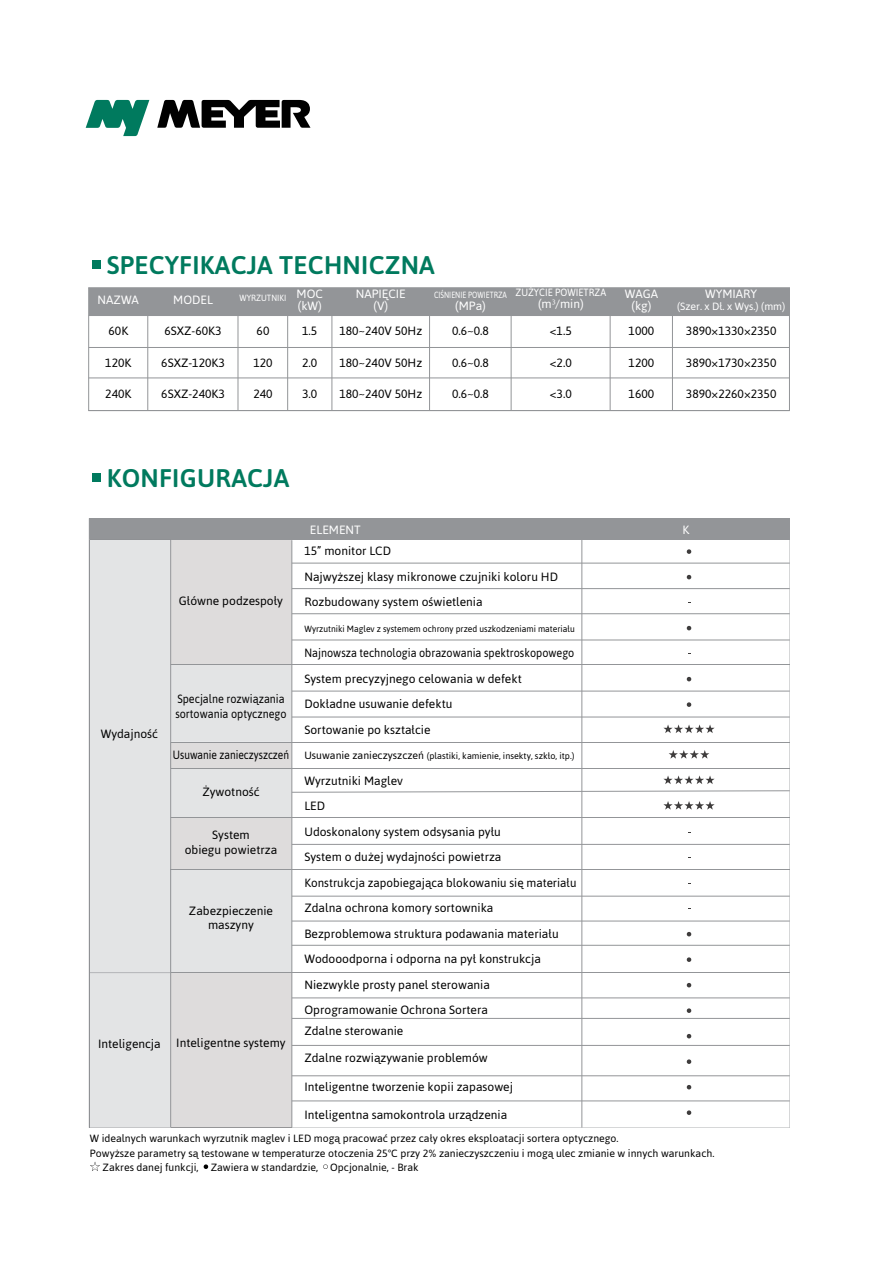
<style>
.page{position:relative;width:893px;height:1263px;background:#fff}
.page>*{position:absolute;margin:0;border:0;box-sizing:border-box;transform-origin:0 0}
.t1{font:500 25.5px "Asap";letter-spacing:.01em;color:#007a5e}
.t2{font:12px/25.5px "Asap";color:#000}
.t3{font:12px/25.5px "Asap";color:#000;scale:.9 1}
.t4{font:12px/12px "Asap";color:#fff;text-align:center}
.t5{font:12px "Asap";color:#000;scale:.85 1}
.t6{font:10.5px "Asap";color:#000}
.t7{font:10.5px "Asap";color:#fff}
.t8{font:10.5px "Asap";color:#fff;scale:.9 1}
.t9{font:9px "Asap";color:#000}
.t10{font:9px "Asap";color:#000;scale:.95 1}
.t11{font:9px "Asap";color:#fff;scale:.8 1}
.t12{font:9px "Asap";color:#fff;scale:.9 1}
.s1{font-size:10.5px}
</style>
<div class="page">
<div style="left:89px;top:288px;width:701px;height:27px;background:#939598"></div>
<hr style="left:89px;top:315px;width:701px;height:1px;background:#939598">
<hr style="left:148px;top:296px;width:1px;height:115px;background:#939598">
<hr style="left:238px;top:296px;width:1px;height:115px;background:#939598">
<hr style="left:287px;top:296px;width:1px;height:115px;background:#939598">
<hr style="left:511px;top:296px;width:1px;height:115px;background:#939598">
<hr style="left:332px;top:296px;width:1px;height:115px;background:#939598">
<hr style="left:429px;top:296px;width:1px;height:115px;background:#939598">
<hr style="left:610px;top:296px;width:1px;height:115px;background:#939598">
<hr style="left:672px;top:296px;width:1px;height:115px;background:#939598">
<div style="left:88px;top:288px;width:702px;height:123px;border:1px solid #939598"></div>
<hr style="left:89px;top:347px;width:700px;height:1px;background:#939598">
<hr style="left:89px;top:378px;width:700px;height:1px;background:#939598">
<hr style="left:89px;top:410px;width:700px;height:1px;background:#939598">
<div style="left:89px;top:518px;width:701px;height:22px;background:#939598"></div>
<hr style="left:582px;top:518px;width:1px;height:609px;background:#939598">
<svg style="left:89px;top:540px;width:701px;height:588px"></svg>
<hr style="left:170px;top:540px;width:1px;height:587px;background:#939598">
<svg style="left:86px;top:100px;width:63px;height:36px"></svg>
<svg style="left:157px;top:100px;width:153px;height:28px"></svg>
<div style="left:92px;top:260px;width:8px;height:8px;background:#007a5e"></div>
<div style="left:92px;top:474px;width:8px;height:8px;background:#007a5e"></div>
<svg style="left:90px;top:1162px;width:10px;height:9px"></svg>
<svg style="left:204px;top:1164px;width:4px;height:5px"></svg>
<svg style="left:323px;top:1164px;width:5px;height:5px"></svg>
<h1 class="t1" style="left:107px;top:248px;width:330px">SPECYFIKACJA TECHNICZNA</h1>
<p class="t4" style="left:98px;top:294px;width:43px">NAZWA</p>
<p class="t2" style="left:109px;top:318px;width:21px">60K</p>
<p class="t2" style="left:105px;top:349px;width:28px">120K</p>
<p class="t2" style="left:105px;top:381px;width:28px">240K</p>
<p class="t4" style="left:173px;top:294px;width:41px">MODEL</p>
<p class="t12" style="left:240px;top:292px;width:94px">WYRZUTNIKI <sup>MOC</sup></p>
<p class="t4" style="left:298px;top:299px;width:26px">(kW)</p>
<p class="t4" style="left:356px;top:287px;width:52px">NAPIĘCIE (V)</p>
<p class="t11" style="left:434px;top:289px;width:93px">CIŚNIENIE POWIETRZA</p>
<p class="t4" style="left:455px;top:299px;width:32px">(MPa)</p>
<p class="t2" style="left:164px;top:318px;width:59px">6SXZ-60K3</p>
<p class="t2" style="left:161px;top:349px;width:65px">6SXZ-120K3</p>
<p class="t2" style="left:161px;top:381px;width:65px">6SXZ-240K3</p>
<p class="t2" style="left:257px;top:318px;width:14px">60</p>
<p class="t2" style="left:253px;top:349px;width:21px">120</p>
<p class="t2" style="left:253px;top:381px;width:21px">240</p>
<p class="t2" style="left:302px;top:318px;width:17px">1.5</p>
<p class="t2" style="left:302px;top:349px;width:17px">2.0</p>
<p class="t2" style="left:302px;top:381px;width:17px">3.0</p>
<p class="t2" style="left:339px;top:318px;width:84px">180~240V 50Hz</p>
<p class="t2" style="left:339px;top:349px;width:84px">180~240V 50Hz</p>
<p class="t2" style="left:339px;top:381px;width:84px">180~240V 50Hz</p>
<p class="t2" style="left:452px;top:318px;width:38px">0.6~0.8</p>
<p class="t2" style="left:452px;top:349px;width:38px">0.6~0.8</p>
<p class="t2" style="left:452px;top:381px;width:38px">0.6~0.8</p>
<p class="t8" style="left:516px;top:286px;width:102px">ZUŻYCIE POWIETRZA</p>
<p class="t4" style="left:538px;top:298px;width:47px">(m³/min)</p>
<p class="t4" style="left:625px;top:287px;width:35px">WAGA (kg)</p>
<p class="t4" style="left:705px;top:287px;width:54px">WYMIARY</p>
<p class="t7" style="left:677px;top:299px;width:110px">(Szer. x Dł. x Wys.) (mm)</p>
<p class="t2" style="left:550px;top:318px;width:23px">&lt;1.5</p>
<p class="t2" style="left:550px;top:349px;width:23px">&lt;2.0</p>
<p class="t2" style="left:550px;top:381px;width:23px">&lt;3.0</p>
<p class="t2" style="left:629px;top:318px;width:27px">1000</p>
<p class="t2" style="left:629px;top:349px;width:27px">1200</p>
<p class="t2" style="left:629px;top:381px;width:27px">1600</p>
<p class="t2" style="left:686px;top:318px;width:92px">3890×1330×2350</p>
<p class="t2" style="left:686px;top:349px;width:92px">3890×1730×2350</p>
<p class="t2" style="left:686px;top:381px;width:92px">3890×2260×2350</p>
<h1 class="t1" style="left:107px;top:461px;width:184px">KONFIGURACJA</h1>
<p class="t4" style="left:310px;top:523px;width:52px">ELEMENT</p>
<p class="t4" style="left:682px;top:523px;width:8px">K</p>
<p class="t2" style="left:304px;top:538px;width:255px">15” monitor LCD<br>Najwyższej klasy mikronowe czujniki koloru HD<br>Rozbudowany system oświetlenia</p>
<p class="t10" style="left:304px;top:623px;width:286px">Wyrzutniki Maglev z systemem ochrony przed uszkodzeniami materiału</p>
<p class="t3" style="left:304px;top:640px;width:301px">Najnowsza technologia obrazowania spektroskopowego System precyzyjnego celowania w defekt Dokładne usuwanie defektu<br>Sortowanie po kształcie</p>
<p class="t9" style="left:304px;top:750px;width:272px"><span class="s1">Usuwanie zanieczyszczeń</span> (plastiki, kamienie, insekty, szkło, itp.)</p>
<p class="t2" style="left:304px;top:767px;width:274px">Wyrzutniki Maglev<br>LED<br>Udoskonalony system odsysania pyłu<br>System o dużej wydajności powietrza<br>Konstrukcja zapobiegająca blokowaniu się materiału Zdalna ochrona komory sortownika Bezproblemowa struktura podawania materiału Wodooodporna i odporna na pył konstrukcja Niezwykle prosty panel sterowania Oprogramowanie Ochrona Sortera</p>
<p class="t2" style="left:304px;top:1018px;width:100px">Zdalne sterowanie</p>
<p class="t2" style="left:304px;top:1045px;width:185px">Zdalne rozwiązywanie problemów</p>
<p class="t2" style="left:304px;top:1073px;width:210px">Inteligentne tworzenie kopii zapasowej</p>
<p class="t2" style="left:304px;top:1102px;width:204px">Inteligentna samokontrola urządzenia</p>
<p class="t6" style="left:90px;top:1132px;width:530px">W idealnych warunkach wyrzutnik maglev i LED mogą pracować przez cały okres eksploatacji sortera optycznego.</p>
<p class="t6" style="left:90px;top:1146px;width:626px">Powyższe parametry są testowane w temperaturze otoczenia 25°C przy 2% zanieczyszczeniu i mogą ulec zmianie w innych warunkach.</p>
<p class="t6" style="left:103px;top:1160px;width:318px">Zakres danej funkcji, Zawiera w standardzie, Opcjonalnie, - Brak</p>
<p class="t2" style="left:179px;top:587px;width:106px">Główne podzespoły</p>
<p class="t3" style="left:175px;top:691px;width:125px;line-height:14.4px">Specjalne rozwiązania sortowania optycznego</p>
<p class="t5" style="left:173px;top:747px;width:138px">Usuwanie zanieczyszczeń</p>
<p class="t2" style="left:202px;top:778px;width:59px">Żywotność</p>
<p class="t2" style="left:185px;top:827px;width:94px;line-height:14.4px;text-align:center">System<br>obiegu powietrza</p>
<p class="t2" style="left:101px;top:720px;width:59px">Wydajność</p>
<p class="t2" style="left:189px;top:903px;width:86px;line-height:14.4px;text-align:center">Zabezpieczenie maszyny</p>
<p class="t2" style="left:176px;top:1029px;width:111px">Inteligentne systemy</p>
<p class="t2" style="left:98px;top:1030px;width:64px">Inteligencja</p>
</div>
